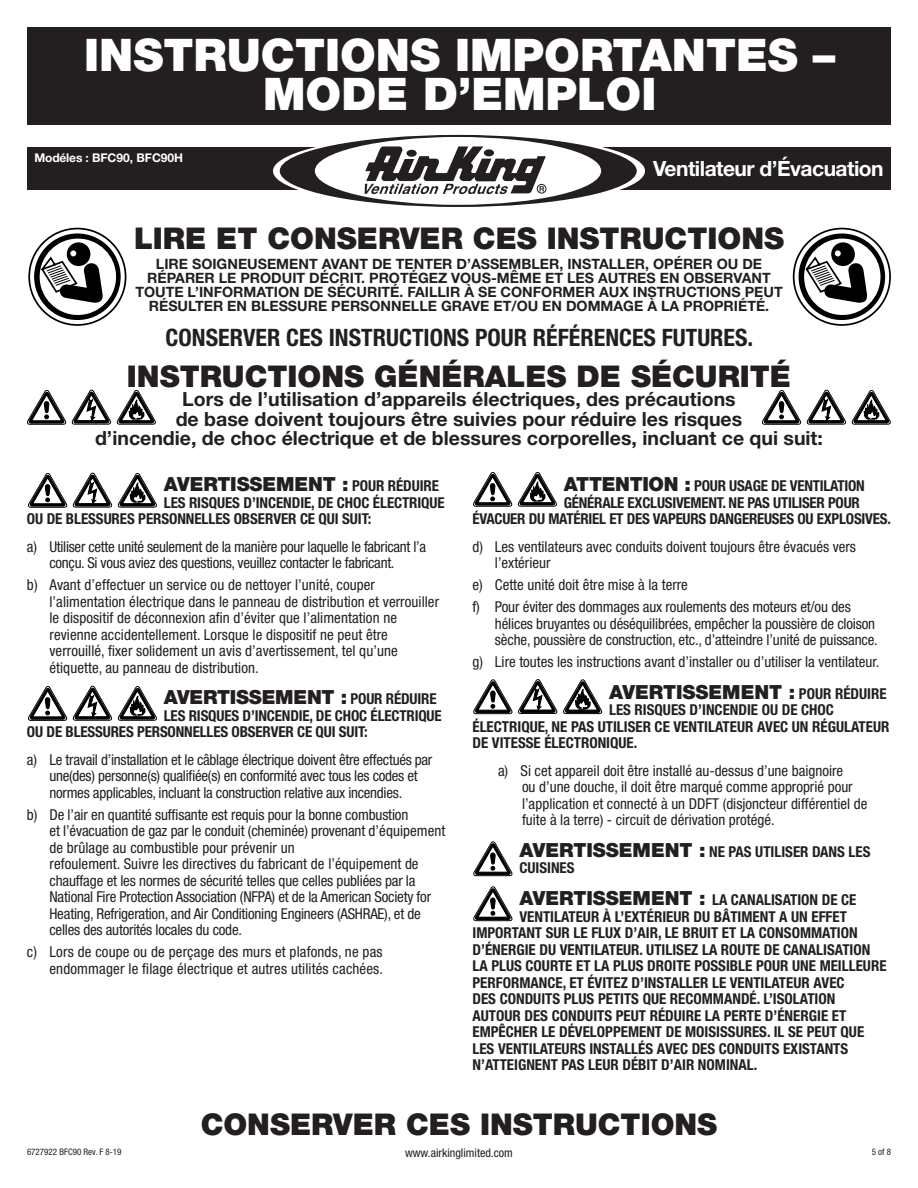
<style>
.page{position:relative;width:918px;height:1188px;background:#fff}
.page>*{position:absolute;margin:0;border:0;box-sizing:border-box;transform-origin:0 0}
.t1{font:900 45px/39px "Helvetica Neue";color:#fff;text-align:center}
.t2{font:900 30px "Helvetica Neue";color:#231f20}
.t3{font:700 condensed 24px "Helvetica Neue";color:#231f20}
.t4{font:700 21px "Helvetica Neue";letter-spacing:-.025em;color:#fff}
.t5{font:700 19.5px/19.5px "Helvetica Neue";color:#231f20;text-align:center}
.t6{font:900 19.5px "Helvetica Neue";letter-spacing:-.005em;color:#231f20}
.t7{font:condensed 15px/16.5px "Helvetica Neue";color:#231f20}
.t8{font:700 condensed 15px/16.5px "Helvetica Neue";color:#231f20}
.t9{font:condensed 15px/16.5px "Helvetica Neue";letter-spacing:-.02em;color:#231f20}
.t10{font:700 14.25px/14.2px "Helvetica Neue";color:#231f20;text-align:center}
.t11{font:condensed 12px "Helvetica Neue";color:#231f20}
.t12{font:700 12px "Helvetica Neue";color:#fff}
.t13{font:condensed 9px "Helvetica Neue";color:#231f20}
.s1{font-weight:700;font-stretch:condensed;font-size:15px}
.s2{font-weight:900;font-stretch:normal;font-size:19.5px}
</style>
<div class="page">
<div style="left:27px;top:148px;width:864px;height:42px;background:#231f20"></div>
<svg style="left:273px;top:133px;width:372px;height:75px"></svg>
<div style="left:27px;top:27px;width:864px;height:97px;background:#231f20"></div>
<div style="left:280px;top:135px;width:357px;height:72px;background:#231f20;border-radius:50%"></div>
<div style="left:315px;top:137px;width:286px;height:68px;background:#fff;border-radius:50%"></div>
<svg style="left:365px;top:146px;width:181px;height:48px"></svg>
<svg style="left:118px;top:473px;width:39px;height:35px"></svg>
<svg style="left:73px;top:473px;width:39px;height:35px"></svg>
<svg style="left:28px;top:473px;width:39px;height:35px"></svg>
<svg style="left:518px;top:472px;width:39px;height:35px"></svg>
<svg style="left:473px;top:472px;width:39px;height:35px"></svg>
<svg style="left:473px;top:679px;width:129px;height:35px"></svg>
<svg style="left:473px;top:841px;width:40px;height:35px"></svg>
<svg style="left:473px;top:886px;width:40px;height:35px"></svg>
<svg style="left:118px;top:686px;width:39px;height:35px"></svg>
<svg style="left:73px;top:686px;width:39px;height:35px"></svg>
<svg style="left:28px;top:686px;width:39px;height:35px"></svg>
<svg style="left:117px;top:390px;width:39px;height:35px"></svg>
<svg style="left:72px;top:390px;width:39px;height:35px"></svg>
<svg style="left:27px;top:390px;width:39px;height:35px"></svg>
<div style="left:28px;top:228px;width:98px;height:98px;border:2px solid #000;border-radius:50%"></div>
<svg style="left:34px;top:233px;width:87px;height:87px"></svg>
<div style="left:793px;top:228px;width:98px;height:98px;border:2px solid #000;border-radius:50%"></div>
<svg style="left:799px;top:233px;width:86px;height:87px"></svg>
<svg style="left:852px;top:390px;width:39px;height:35px"></svg>
<svg style="left:807px;top:390px;width:39px;height:35px"></svg>
<svg style="left:762px;top:390px;width:39px;height:35px"></svg>
<h1 class="t1" style="left:84px;top:36px;width:753px">INSTRUCTIONS IMPORTANTES –<br>MODE D’EMPLOI</h1>
<p class="t12" style="left:34px;top:150px;width:150px">Modéles : BFC90, BFC90H</p>
<h3 class="t4" style="left:653px;top:156px;width:232px">Ventilateur d’Évacuation</h3>
<h2 class="t2" style="left:134px;top:220px;width:652px">LIRE ET CONSERVER CES INSTRUCTIONS</h2>
<p class="t10" style="left:135px;top:256px;width:649px">LIRE SOIGNEUSEMENT AVANT DE TENTER D’ASSEMBLER, INSTALLER, OPÉRER OU DE RÉPARER LE PRODUIT DÉCRIT. PROTÉGEZ VOUS-MÊME ET LES AUTRES EN OBSERVANT TOUTE L’INFORMATION DE SÉCURITÉ. FAILLIR À SE CONFORMER AUX INSTRUCTIONS PEUT RÉSULTER EN BLESSURE PERSONNELLE GRAVE ET/OU EN DOMMAGE À LA PROPRIÉTÉ.</p>
<h3 class="t3" style="left:166px;top:323px;width:589px">CONSERVER CES INSTRUCTIONS POUR RÉFÉRENCES FUTURES.</h3>
<h2 class="t2" style="left:127px;top:358px;width:666px">INSTRUCTIONS GÉNÉRALES DE SÉCURITÉ</h2>
<h3 class="t5" style="left:95px;top:389px;width:729px">Lors de l’utilisation d’appareils électriques, des précautions<br>de base doivent toujours être suivies pour réduire les risques<br>d’incendie, de choc électrique et de blessures corporelles, incluant ce qui suit:</h3>
<h3 class="t6" style="left:164px;top:473px;width:277px">AVERTISSEMENT : <span class="s1">POUR RÉDUIRE</span></h3>
<p class="t8" style="left:27px;top:494px;width:419px;text-indent:137px">LES RISQUES D’INCENDIE, DE CHOC ÉLECTRIQUE<br>OU DE BLESSURES PERSONNELLES OBSERVER CE QUI SUIT:</p>
<p class="t9" style="left:49px;top:538px;width:378px;text-indent:-22px">a) Utiliser cette unité seulement de la manière pour laquelle le fabricant l’a conçu. Si vous aviez des questions, veuillez contacter le fabricant.</p>
<p class="t7" style="left:49px;top:576px;width:391px;text-indent:-22px">b) Avant d’effectuer un service ou de nettoyer l’unité, couper l’alimentation électrique dans le panneau de distribution et verrouiller le dispositif de déconnexion afin d’éviter que l’alimentation ne revienne accidentellement. Lorsque le dispositif ne peut être verrouillé, fixer solidement un avis d’avertissement, tel qu’une étiquette, au panneau de distribution.</p>
<h3 class="t6" style="left:164px;top:686px;width:274px">AVERTISSEMENT : <span class="s1">POUR RÉDUIRE</span></h3>
<p class="t8" style="left:27px;top:707px;width:416px;text-indent:137px">LES RISQUES D’INCENDIE, DE CHOC ÉLECTRIQUE<br>OU DE BLESSURES PERSONNELLES OBSERVER CE QUI SUIT:</p>
<p class="t9" style="left:27px;top:751px;width:407px;text-align:center">a) Le travail d’installation et le câblage électrique doivent être effectués par une(des) personne(s) qualifiée(s) en conformité avec tous les codes et normes applicables, incluant la construction relative aux incendies.</p>
<p class="t7" style="left:49px;top:806px;width:398px;text-indent:-22px">b) De l’air en quantité suffisante est requis pour la bonne combustion<br>et l’évacuation de gaz par le conduit (cheminée) provenant d’équipement de brûlage au combustible pour prévenir un<br>refoulement. Suivre les directives du fabricant de l’équipement de chauffage et les normes de sécurité telles que celles publiées par la National Fire Protection Association (NFPA) et de la American Society for Heating, Refrigeration, and Air Conditioning Engineers (ASHRAE), et de celles des autorités locales du code.</p>
<p class="t7" style="left:27px;top:943px;width:358px;text-align:right">c) Lors de coupe ou de perçage des murs et plafonds, ne pas endommager le filage électrique et autres utilités cachées.</p>
<p class="t8" style="left:564px;top:478px;width:303px"><span class="s2">ATTENTION :</span> POUR USAGE DE VENTILATION</p>
<p class="t8" style="left:564px;top:494px;width:298px">GÉNÉRALE EXCLUSIVEMENT. NE PAS UTILISER POUR</p>
<p class="t8" style="left:472px;top:511px;width:420px">ÉVACUER DU MATÉRIEL ET DES VAPEURS DANGEREUSES OU EXPLOSIVES.</p>
<p class="t7" style="left:495px;top:538px;width:363px;text-indent:-22px">d) Les ventilateurs avec conduits doivent toujours être évacués vers l’extérieur</p>
<p class="t7" style="left:472px;top:574px;width:380px;line-height:21.9px">e) Cette unité doit être mise à la terre<br>f) Pour éviter des dommages aux roulements des moteurs et/ou des</p>
<p class="t7" style="left:495px;top:615px;width:384px">hélices bruyantes ou déséquilibrées, empêcher la poussière de cloison sèche, poussière de construction, etc., d’atteindre l’unité de puissance.</p>
<p class="t7" style="left:472px;top:653px;width:408px">g) Lire toutes les instructions avant d’installer ou d’utiliser la ventilateur.</p>
<h3 class="t6" style="left:609px;top:680px;width:279px">AVERTISSEMENT : <span class="s1">POUR RÉDUIRE</span></h3>
<p class="t8" style="left:473px;top:701px;width:418px;text-indent:137px">LES RISQUES D’INCENDIE OU DE CHOC<br>ÉLECTRIQUE, NE PAS UTILISER CE VENTILATEUR AVEC UN RÉGULATEUR<br>DE VITESSE ÉLECTRONIQUE.</p>
<p class="t7" style="left:522px;top:762px;width:347px;text-indent:-24px">a) Si cet appareil doit être installé au-dessus d’une baignoire<br>ou d’une douche, il doit être marqué comme approprié pour l’application et connecté à un DDFT (disjoncteur différentiel de fuite à la terre) - circuit de dérivation protégé.</p>
<p class="t8" style="left:519px;top:843px;width:353px"><span class="s2">AVERTISSEMENT :</span> NE PAS UTILISER DANS LES<br>CUISINES</p>
<p class="t8" style="left:519px;top:891px;width:339px"><span class="s2">AVERTISSEMENT :</span> LA CANALISATION DE CE</p>
<p class="t8" style="left:519px;top:908px;width:329px">VENTILATEUR À L’EXTÉRIEUR DU BÂTIMENT A UN EFFET</p>
<p class="t8" style="left:473px;top:924px;width:387px">IMPORTANT SUR LE FLUX D’AIR, LE BRUIT ET LA CONSOMMATION</p>
<p class="t8" style="left:473px;top:941px;width:399px">D’ÉNERGIE DU VENTILATEUR. UTILISEZ LA ROUTE DE CANALISATION</p>
<p class="t8" style="left:473px;top:957px;width:416px">LA PLUS COURTE ET LA PLUS DROITE POSSIBLE POUR UNE MEILLEURE</p>
<p class="t8" style="left:473px;top:974px;width:374px">PERFORMANCE, ET ÉVITEZ D’INSTALLER LE VENTILATEUR AVEC</p>
<p class="t8" style="left:473px;top:990px;width:364px">DES CONDUITS PLUS PETITS QUE RECOMMANDÉ. L’ISOLATION</p>
<p class="t8" style="left:473px;top:1007px;width:375px">AUTOUR DES CONDUITS PEUT RÉDUIRE LA PERTE D’ÉNERGIE ET</p>
<p class="t8" style="left:473px;top:1023px;width:393px">EMPÊCHER LE DÉVELOPPEMENT DE MOISISSURES. IL SE PEUT QUE</p>
<p class="t8" style="left:473px;top:1040px;width:377px">LES VENTILATEURS INSTALLÉS AVEC DES CONDUITS EXISTANTS</p>
<p class="t8" style="left:473px;top:1056px;width:286px">N’ATTEIGNENT PAS LEUR DÉBIT D’AIR NOMINAL.</p>
<p class="t13" style="left:27px;top:1146px;width:96px">6727922 BFC90 Rev. F 8-19</p>
<h2 class="t2" style="left:201px;top:1106px;width:518px">CONSERVER CES INSTRUCTIONS</h2>
<p class="t11" style="left:405px;top:1146px;width:109px">www.airkinglimited.com</p>
<p class="t13" style="left:872px;top:1146px;width:21px">5 of 8</p>
</div>
